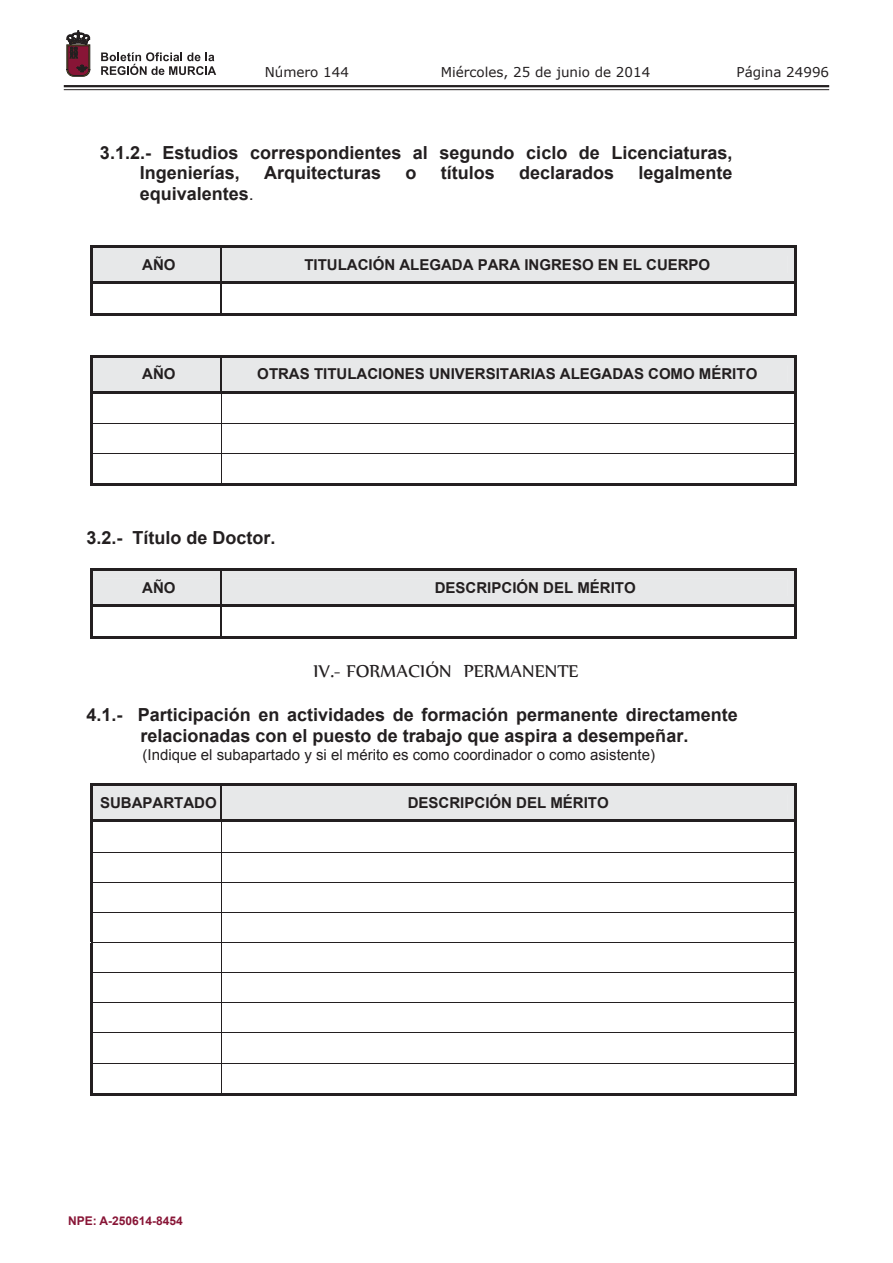
<style>
.page{position:relative;width:893px;height:1263px;background:#fff}
.page>*{position:absolute;margin:0;border:0;box-sizing:border-box;transform-origin:0 0}
.t1{font:21px "Nyala";color:#231f20}
.t2{font:700 18px/20.5px "Arial";color:#231f20}
.t3{font:700 15px "Arial";color:#231f20}
.t4{font:15px "Arial";color:#231f20}
.t5{font:13.5px "Verdana";color:#231f20}
.t6{font:700 12px "Arial";color:#881536}
.s1{font-weight:400}
</style>
<div class="page">
<hr style="left:64px;top:85px;width:765px;height:2px;background:#231f20">
<hr style="left:64px;top:89px;width:765px;height:1px;background:#231f20">
<svg style="left:101px;top:52px;width:115px;height:23px"></svg>
<svg style="left:67px;top:31px;width:23px;height:45px"></svg>
<svg style="left:91px;top:245px;width:705px;height:71px"></svg>
<svg style="left:91px;top:355px;width:705px;height:38px;background:#cbcccd"></svg>
<hr style="left:91px;top:393px;width:2px;height:30px;background:#231f20">
<hr style="left:221px;top:393px;width:1px;height:30px;background:#231f20">
<hr style="left:794px;top:393px;width:2px;height:30px;background:#231f20">
<hr style="left:91px;top:423px;width:130px;height:1px;background:#231f20">
<hr style="left:221px;top:423px;width:573px;height:1px;background:#231f20">
<hr style="left:91px;top:423px;width:2px;height:30px;background:#231f20">
<hr style="left:221px;top:423px;width:1px;height:30px;background:#231f20">
<hr style="left:794px;top:423px;width:2px;height:30px;background:#231f20">
<hr style="left:91px;top:453px;width:130px;height:1px;background:#231f20">
<hr style="left:221px;top:453px;width:573px;height:1px;background:#231f20">
<hr style="left:91px;top:454px;width:2px;height:32px;background:#231f20">
<hr style="left:91px;top:483px;width:130px;height:3px;background:#231f20">
<svg style="left:221px;top:454px;width:2px;height:32px"></svg>
<hr style="left:223px;top:483px;width:571px;height:3px;background:#231f20">
<hr style="left:794px;top:454px;width:2px;height:32px;background:#231f20">
<svg style="left:91px;top:568px;width:705px;height:71px"></svg>
<svg style="left:91px;top:784px;width:705px;height:38px;background:#cbcccd"></svg>
<hr style="left:91px;top:822px;width:2px;height:30px;background:#231f20">
<hr style="left:221px;top:822px;width:1px;height:30px;background:#231f20">
<hr style="left:794px;top:822px;width:2px;height:30px;background:#231f20">
<hr style="left:91px;top:852px;width:130px;height:1px;background:#231f20">
<hr style="left:221px;top:852px;width:573px;height:1px;background:#231f20">
<hr style="left:91px;top:852px;width:2px;height:30px;background:#231f20">
<hr style="left:221px;top:852px;width:1px;height:30px;background:#231f20">
<hr style="left:794px;top:852px;width:2px;height:30px;background:#231f20">
<hr style="left:91px;top:882px;width:130px;height:1px;background:#231f20">
<hr style="left:221px;top:882px;width:573px;height:1px;background:#231f20">
<hr style="left:91px;top:882px;width:2px;height:30px;background:#231f20">
<hr style="left:221px;top:882px;width:1px;height:30px;background:#231f20">
<hr style="left:794px;top:882px;width:2px;height:30px;background:#231f20">
<hr style="left:91px;top:912px;width:130px;height:1px;background:#231f20">
<hr style="left:221px;top:912px;width:573px;height:1px;background:#231f20">
<hr style="left:91px;top:912px;width:2px;height:30px;background:#231f20">
<hr style="left:221px;top:912px;width:1px;height:30px;background:#231f20">
<hr style="left:794px;top:912px;width:2px;height:30px;background:#231f20">
<hr style="left:91px;top:942px;width:130px;height:1px;background:#231f20">
<hr style="left:221px;top:942px;width:573px;height:1px;background:#231f20">
<hr style="left:91px;top:943px;width:2px;height:29px;background:#231f20">
<svg style="left:221px;top:943px;width:1px;height:29px"></svg>
<hr style="left:794px;top:943px;width:2px;height:29px;background:#231f20">
<hr style="left:91px;top:972px;width:130px;height:1px;background:#231f20">
<hr style="left:221px;top:972px;width:573px;height:1px;background:#231f20">
<hr style="left:91px;top:973px;width:2px;height:30px;background:#231f20">
<hr style="left:221px;top:973px;width:1px;height:30px;background:#231f20">
<hr style="left:794px;top:973px;width:2px;height:30px;background:#231f20">
<hr style="left:91px;top:1003px;width:130px;height:1px;background:#231f20">
<hr style="left:221px;top:1003px;width:573px;height:1px;background:#231f20">
<hr style="left:91px;top:1003px;width:2px;height:30px;background:#231f20">
<hr style="left:221px;top:1003px;width:1px;height:30px;background:#231f20">
<hr style="left:794px;top:1003px;width:2px;height:30px;background:#231f20">
<hr style="left:91px;top:1033px;width:130px;height:1px;background:#231f20">
<hr style="left:221px;top:1033px;width:573px;height:1px;background:#231f20">
<hr style="left:91px;top:1033px;width:2px;height:30px;background:#231f20">
<hr style="left:221px;top:1033px;width:1px;height:30px;background:#231f20">
<hr style="left:794px;top:1033px;width:2px;height:30px;background:#231f20">
<hr style="left:91px;top:1063px;width:130px;height:1px;background:#231f20">
<hr style="left:221px;top:1063px;width:573px;height:1px;background:#231f20">
<hr style="left:91px;top:1063px;width:2px;height:32px;background:#231f20">
<hr style="left:91px;top:1093px;width:130px;height:2px;background:#231f20">
<hr style="left:221px;top:1063px;width:1px;height:30px;background:#231f20">
<hr style="left:223px;top:1093px;width:571px;height:2px;background:#231f20">
<hr style="left:794px;top:1063px;width:2px;height:32px;background:#231f20">
<p class="t5" style="left:265px;top:62px;width:86px">Número 144</p>
<p class="t5" style="left:441px;top:62px;width:211px">Miércoles, 25 de junio de 2014</p>
<p class="t5" style="left:736px;top:62px;width:94px">Página 24996</p>
<p class="t2" style="left:140px;top:143px;width:594px;text-indent:-40px">3.1.2.- Estudios correspondientes al segundo ciclo de Licenciaturas,<br>Ingenierías,</p>
<p class="t2" style="left:264px;top:163px;width:119px">Arquitecturas</p>
<p class="t2" style="left:406px;top:163px;width:12px">o</p>
<p class="t2" style="left:441px;top:163px;width:56px">títulos</p>
<p class="t2" style="left:519px;top:163px;width:97px">declarados</p>
<p class="t2" style="left:639px;top:163px;width:96px">legalmente</p>
<p class="t2" style="left:140px;top:184px;width:115px">equivalentes<span class="s1">.</span></p>
<p class="t3" style="left:142px;top:255px;width:35px">AÑO</p>
<p class="t3" style="left:304px;top:255px;width:407px">TITULACIÓN ALEGADA PARA INGRESO EN EL CUERPO</p>
<p class="t3" style="left:142px;top:364px;width:35px">AÑO</p>
<p class="t3" style="left:257px;top:364px;width:502px">OTRAS TITULACIONES UNIVERSITARIAS ALEGADAS COMO MÉRITO</p>
<p class="t2" style="left:86px;top:528px;width:191px">3.2.- Título de Doctor.</p>
<p class="t3" style="left:142px;top:577px;width:35px">AÑO</p>
<p class="t3" style="left:435px;top:577px;width:203px">DESCRIPCIÓN DEL MÉRITO</p>
<p class="t1" style="left:313px;top:658px;width:267px">IV.- FORMACIÓN PERMANENTE</p>
<p class="t2" style="left:86px;top:705px;width:653px;text-align:center">4.1.- Participación en actividades de formación permanente directamente relacionadas con el puesto de trabajo que aspira a desempeñar.</p>
<p class="t4" style="left:143px;top:745px;width:514px">(Indique el subapartado y si el mérito es como coordinador o como asistente)</p>
<p class="t3" style="left:100px;top:793px;width:118px">SUBAPARTADO</p>
<p class="t3" style="left:408px;top:793px;width:203px">DESCRIPCIÓN DEL MÉRITO</p>
<p class="t6" style="left:68px;top:1213px;width:116px">NPE: A-250614-8454</p>
</div>
